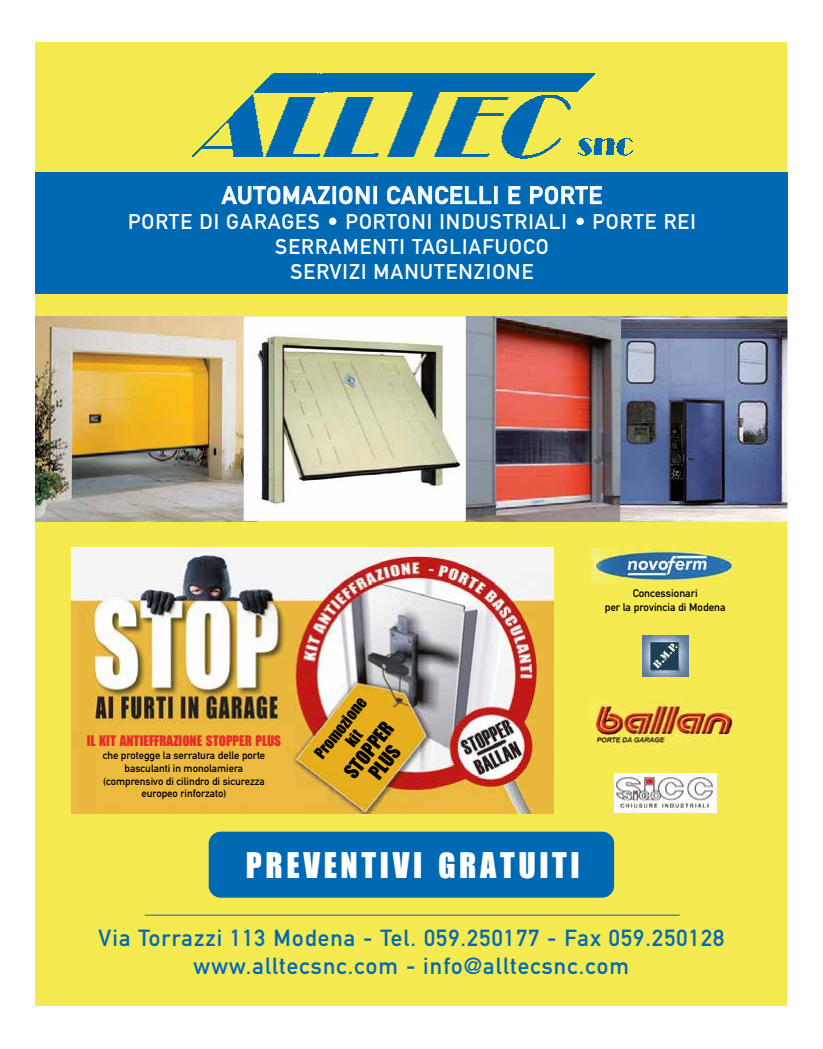
<style>
.page{position:relative;width:823px;height:1049px;background:#fff}
.page>*{position:absolute;margin:0;border:0;box-sizing:border-box;transform-origin:0 0}
.t1{font:36px "Billboard";letter-spacing:.1em;color:#fff}
.t2{font:24px "DIN Mittelschrift Std";letter-spacing:.05em;color:#fff}
.t3{font:23px/27.6px "DIN Mittelschrift Std";letter-spacing:.05em;color:#0069b4;text-align:center}
.t4{font:21.2px/20.2px "Billboard";color:#000;text-align:center}
.t5{font:21px/25.2px "DIN Mittelschrift Std";letter-spacing:.05em;color:#fff;text-align:center}
.t6{font:17px/17px "Billboard";color:#000;text-align:center}
.t7{font:14.9px "Billboard";color:#e62c28}
.t8{font:11px/13.2px "DIN Mittelschrift Std";color:#000;text-align:center}
.t9{font:10.6px/12.7px "DIN Mittelschrift Std";color:#000;text-align:center}
</style>
<div class="page">
<div style="left:35px;top:43px;width:751px;height:963px;background:#f6ea51"></div>
<div style="left:35px;top:173px;width:752px;height:121px;background:#0069b4"></div>
<img style="left:192px;top:73px;width:441px;height:86px">
<svg style="left:221px;top:186px;width:108px;height:18px"></svg>
<div style="left:332px;top:186px;width:4px;height:18px;border:1px solid #fff"></div>
<svg style="left:339px;top:186px;width:30px;height:18px"></svg>
<svg style="left:387px;top:186px;width:104px;height:18px"></svg>
<div style="left:494px;top:186px;width:3px;height:18px;border:1px solid #fff"></div>
<svg style="left:508px;top:186px;width:12px;height:18px"></svg>
<svg style="left:530px;top:186px;width:71px;height:18px"></svg>
<div style="left:329px;top:218px;width:7px;height:7px;background:#fff;border-radius:50%"></div>
<div style="left:576px;top:218px;width:7px;height:7px;background:#fff;border-radius:50%"></div>
<hr style="left:144px;top:915px;width:535px;height:1px;background:#0069b4">
<img style="left:71px;top:547px;width:482px;height:266px">
<img style="left:589px;top:701px;width:145px;height:47px">
<img style="left:591px;top:549px;width:144px;height:35px">
<img style="left:642px;top:636px;width:46px;height:41px">
<img style="left:614px;top:774px;width:102px;height:38px">
<img style="left:257px;top:317px;width:362px;height:204px">
<img style="left:35px;top:317px;width:222px;height:205px">
<img style="left:619px;top:317px;width:168px;height:205px">
<div style="left:208px;top:832px;width:405px;height:66px;background:#0069b4;border-radius:12px"></div>
<h2 class="t2" style="left:222px;top:181px;width:381px">AUTOMAZIONI CANCELLI E PORTE</h2>
<h3 class="t5" style="left:128px;top:209px;width:569px">PORTE DI GARAGES PORTONI INDUSTRIALI PORTE REI<br>SERRAMENTI TAGLIAFUOCO<br>SERVIZI MANUTENZIONE</h3>
<p class="t8" style="left:604px;top:587px;width:122px">Concessionari<br>per la provincia di Modena</p>
<h3 class="t7" style="left:87px;top:733px;width:196px">IL KIT ANTIEFFRAZIONE STOPPER PLUS</h3>
<p class="t9" style="left:103px;top:749px;width:164px">che protegge la serratura delle porte basculanti in monolamiera (comprensivo di cilindro di sicurezza europeo rinforzato)</p>
<h3 class="t6" style="left:311px;top:751px;width:74px;rotate:-52deg">Promozione kit</h3>
<h3 class="t4" style="left:340px;top:769px;width:67px;rotate:-52deg">STOPPER<br>PLUS</h3>
<h1 class="t1" style="left:246px;top:846px;width:335px">PREVENTIVI GRATUITI</h1>
<h3 class="t3" style="left:98px;top:924px;width:626px">Via Torrazzi 113 Modena - Tel. 059.250177 - Fax 059.250128 www.alltecsnc.com - info@alltecsnc.com</h3>
</div>
